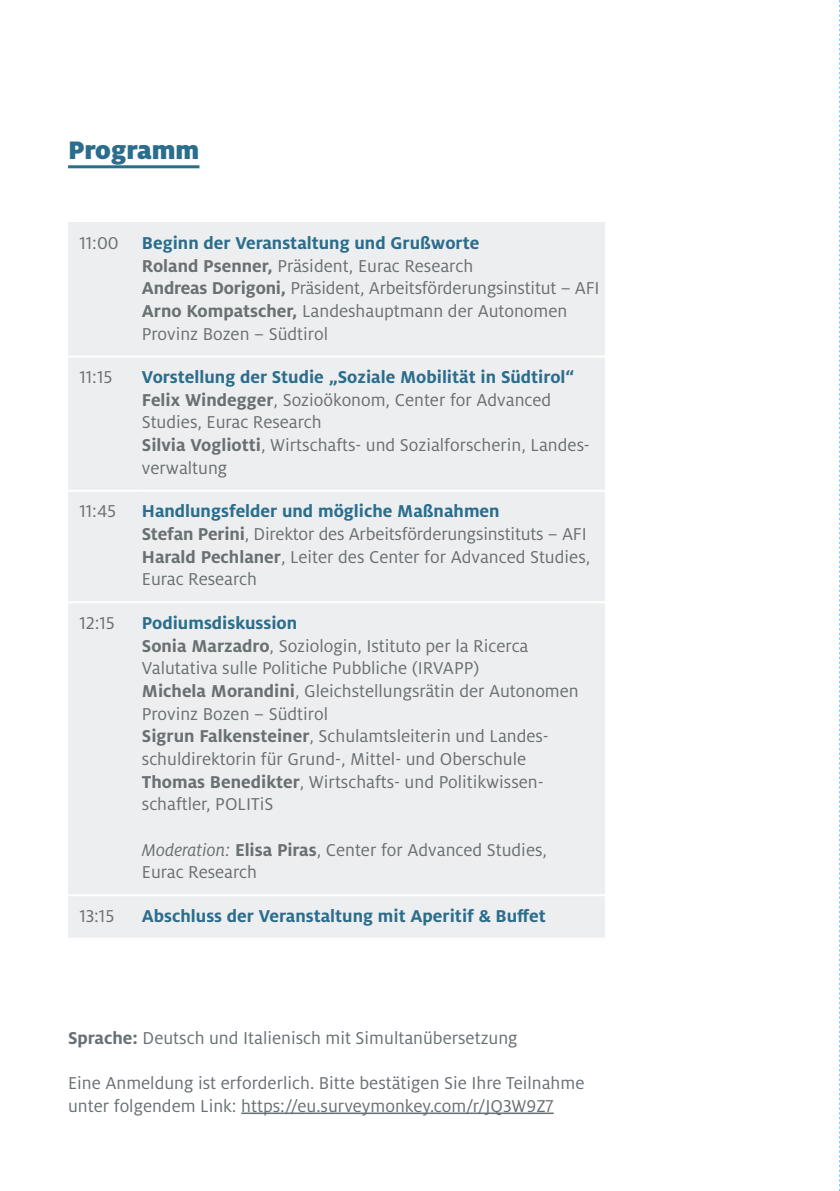
<style>
.page{position:relative;width:840px;height:1191px;background:#fff}
.page>*{position:absolute;margin:0;border:0;box-sizing:border-box;transform-origin:0 0}
.t1{font:900 28px "Milo Pro";color:#2a6d8c}
.t2{font:19px/22.6px "Milo Pro";color:#697073}
.t3{font:700 19px "Milo Pro";color:#2a6d8c}
.s1{font-weight:700;color:#2a6d8c}
.s2{font-weight:700}
.s3{font-style:italic}
</style>
<div class="page">
<div style="left:68px;top:222px;width:536px;height:717px;background:#edeeef"></div>
<hr style="left:68px;top:355px;width:74px;height:2px;background:#fff">
<hr style="left:142px;top:355px;width:470px;height:2px;background:#fff">
<hr style="left:68px;top:490px;width:74px;height:2px;background:#fff">
<hr style="left:142px;top:490px;width:470px;height:2px;background:#fff">
<hr style="left:68px;top:601px;width:74px;height:2px;background:#fff">
<hr style="left:142px;top:601px;width:470px;height:2px;background:#fff">
<hr style="left:68px;top:894px;width:74px;height:2px;background:#fff">
<hr style="left:142px;top:894px;width:470px;height:2px;background:#fff">
<hr style="left:68px;top:937px;width:74px;height:2px;background:#fff">
<hr style="left:142px;top:937px;width:470px;height:2px;background:#fff">
<hr style="left:68px;top:165px;width:131px;height:3px;background:#2a6d8c">
<hr style="left:241px;top:1112px;width:312px;height:2px;background:#697073">
<svg style="left:839px;top:0;width:1px;height:1191px"></svg>
<h1 class="t1" style="left:68px;top:133px;width:133px">Programm</h1>
<p class="t2" style="left:142px;top:232px;width:459px;text-indent:-62px">11:00 <span class="s1">Beginn der Veranstaltung und Grußworte<br></span><span class="s2">Roland Psenner,</span> Präsident, Eurac Research<br><span class="s2">Andreas Dorigoni,</span> Präsident, Arbeitsförderungsinstitut – AFI <span class="s2">Arno Kompatscher,</span> Landeshauptmann der Autonomen Provinz Bozen – Südtirol</p>
<p class="t2" style="left:79px;top:366px;width:34px">11:15</p>
<p class="t2" style="left:142px;top:366px;width:449px"><span class="s1">Vorstellung der Studie „Soziale Mobilität in Südtirol“ </span><span class="s2">Felix Windegger</span>, Sozioökonom, Center for Advanced Studies, Eurac Research<br><span class="s2">Silvia Vogliotti</span>, Wirtschafts- und Sozialforscherin, Landes&shy;verwaltung</p>
<p class="t2" style="left:79px;top:500px;width:38px">11:45</p>
<p class="t2" style="left:142px;top:500px;width:449px"><span class="s1">Handlungsfelder und mögliche Maßnahmen<br></span><span class="s2">Stefan Perini</span>, Direktor des Arbeitsförderungsinstituts – AFI <span class="s2">Harald Pechlaner</span>, Leiter des Center for Advanced Studies, Eurac Research</p>
<p class="t2" style="left:79px;top:611px;width:37px">12:15</p>
<p class="t2" style="left:142px;top:611px;width:438px"><span class="s1">Podiumsdiskussion<br></span><span class="s2">Sonia Marzadro</span>, Soziologin, Istituto per la Ricerca Valutativa sulle Politiche Pubbliche (IRVAPP)<br><span class="s2">Michela Morandini</span>, Gleichstellungsrätin der Autonomen Provinz Bozen – Südtirol<br><span class="s2">Sigrun Falkensteiner</span>, Schulamtsleiterin und Landes&shy;schuldirektorin für Grund-, Mittel- und Oberschule <span class="s2">Thomas Benedikter</span>, Wirtschafts- und Politikwissen&shy;schaftler, POLITiS</p>
<p class="t2" style="left:142px;top:838px;width:406px"><span class="s3">Moderation:</span> <span class="s2">Elisa Piras</span>, Center for Advanced Studies,<br>Eurac Research</p>
<p class="t2" style="left:79px;top:904px;width:36px">13:15</p>
<p class="t3" style="left:142px;top:905px;width:405px">Abschluss der Veranstaltung mit Aperitif &amp; Buffet</p>
<p class="t2" style="left:68px;top:1026px;width:451px"><span class="s2">Sprache:</span> Deutsch und Italienisch mit Simultanübersetzung</p>
<p class="t2" style="left:68px;top:1071px;width:517px">Eine Anmeldung ist erforderlich. Bitte bestätigen Sie Ihre Teilnahme unter folgendem Link: https://eu.surveymonkey.com/r/JQ3W9Z7</p>
</div>
